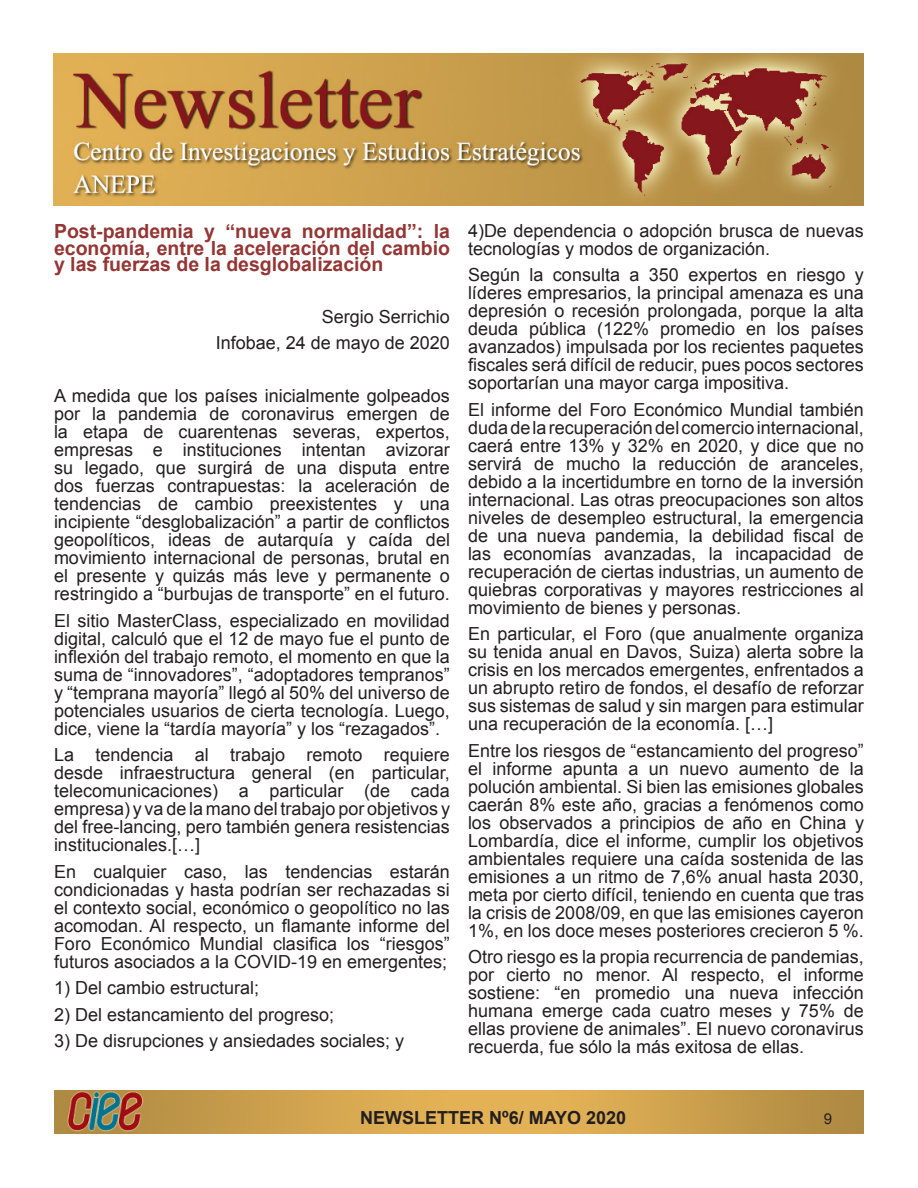
<style>
.page{position:relative;width:918px;height:1188px;background:#fff}
.page>*{position:absolute;margin:0;border:0;box-sizing:border-box;transform-origin:0 0}
.t1{font:700 19.5px/16.5px "Arial";color:#943634;text-align:justify}
.t2{font:18px/18px "Arial";color:#231f20;text-align:justify}
.t3{font:700 18px "Arial";color:#231f20}
.t4{font:15px "Arial";color:#231f20}
</style>
<div class="page">
<img style="left:54px;top:1090px;width:810px;height:43px">
<img style="left:53px;top:54px;width:811px;height:151px">
<p class="t1" style="left:54px;top:224px;width:398px">Post-pandemia y “nueva normalidad”: la economía, entre la aceleración del cambio y las fuerzas de la desglobalización</p>
<p class="t2" style="left:322px;top:307px;width:130px">Sergio Serrichio</p>
<p class="t2" style="left:216px;top:334px;width:236px">Infobae, 24 de mayo de 2020</p>
<p class="t2" style="left:54px;top:387px;width:398px">A medida que los países inicialmente golpeados por la pandemia de coronavirus emergen de la etapa de cuarentenas severas, expertos, empresas e instituciones intentan avizorar su legado, que surgirá de una disputa entre dos fuerzas contrapuestas: la aceleración de tendencias de cambio preexistentes y una incipiente “desglobalización” a partir de conflictos geopolíticos, ideas de autarquía y caída del movimiento internacional de personas, brutal en el presente y quizás más leve y permanente o restringido a “burbujas de transporte” en el futuro.</p>
<p class="t2" style="left:54px;top:611px;width:397px">El sitio MasterClass, especializado en movilidad digital, calculó que el 12 de mayo fue el punto de inflexión del trabajo remoto, el momento en que la suma de “innovadores”, “adoptadores tempranos” y “temprana mayoría” llegó al 50% del universo de potenciales usuarios de cierta tecnología. Luego, dice, viene la “tardía mayoría” y los “rezagados”.</p>
<p class="t2" style="left:54px;top:746px;width:398px">La tendencia al trabajo remoto requiere desde infraestructura general (en particular, telecomunicaciones) a particular (de cada empresa) y va de la mano del trabajo por objetivos y del free-lancing, pero también genera resistencias institucionales.[…]</p>
<p class="t2" style="left:54px;top:862px;width:397px">En cualquier caso, las tendencias estarán condicionadas y hasta podrían ser rechazadas si el contexto social, económico o geopolítico no las acomodan. Al respecto, un flamante informe del Foro Económico Mundial clasifica los “riesgos” futuros asociados a la COVID-19 en emergentes;</p>
<p class="t2" style="left:54px;top:979px;width:207px">1) Del cambio estructural;</p>
<p class="t2" style="left:54px;top:1005px;width:282px">2) Del estancamiento del progreso;</p>
<p class="t2" style="left:54px;top:1032px;width:352px">3) De disrupciones y ansiedades sociales; y</p>
<p class="t2" style="left:468px;top:222px;width:397px">4)De dependencia o adopción brusca de nuevas tecnologías y modos de organización.</p>
<p class="t2" style="left:468px;top:266px;width:397px">Según la consulta a 350 expertos en riesgo y líderes empresarios, la principal amenaza es una depresión o recesión prolongada, porque la alta deuda pública (122% promedio en los países avanzados) impulsada por los recientes paquetes fiscales será difícil de reducir, pues pocos sectores soportarían una mayor carga impositiva.</p>
<p class="t2" style="left:468px;top:401px;width:397px">El informe del Foro Económico Mundial también duda de la recuperación del comercio internacional, caerá entre 13% y 32% en 2020, y dice que no servirá de mucho la reducción de aranceles, debido a la incertidumbre en torno de la inversión internacional. Las otras preocupaciones son altos niveles de desempleo estructural, la emergencia de una nueva pandemia, la debilidad fiscal de las economías avanzadas, la incapacidad de recuperación de ciertas industrias, un aumento de quiebras corporativas y mayores restricciones al movimiento de bienes y personas.</p>
<p class="t2" style="left:468px;top:625px;width:397px">En particular, el Foro (que anualmente organiza su tenida anual en Davos, Suiza) alerta sobre la crisis en los mercados emergentes, enfrentados a un abrupto retiro de fondos, el desafío de reforzar sus sistemas de salud y sin margen para estimular una recuperación de la economía. […]</p>
<p class="t2" style="left:468px;top:742px;width:398px">Entre los riesgos de “estancamiento del progreso” el informe apunta a un nuevo aumento de la polución ambiental. Si bien las emisiones globales caerán 8% este año, gracias a fenómenos como los observados a principios de año en China y Lombardía, dice el informe, cumplir los objetivos ambientales requiere una caída sostenida de las emisiones a un ritmo de 7,6% anual hasta 2030, meta por cierto difícil, teniendo en cuenta que tras la crisis de 2008/09, en que las emisiones cayeron 1%, en los doce meses posteriores crecieron 5 %.</p>
<p class="t2" style="left:468px;top:948px;width:398px">Otro riesgo es la propia recurrencia de pandemias, por cierto no menor. Al respecto, el informe sostiene: “en promedio una nueva infección humana emerge cada cuatro meses y 75% de ellas proviene de animales”. El nuevo coronavirus recuerda, fue sólo la más exitosa de ellas.</p>
<p class="t3" style="left:360px;top:1106px;width:267px">NEWSLETTER Nº6/ MAYO 2020</p>
<p class="t4" style="left:824px;top:1109px;width:10px">9</p>
</div>
